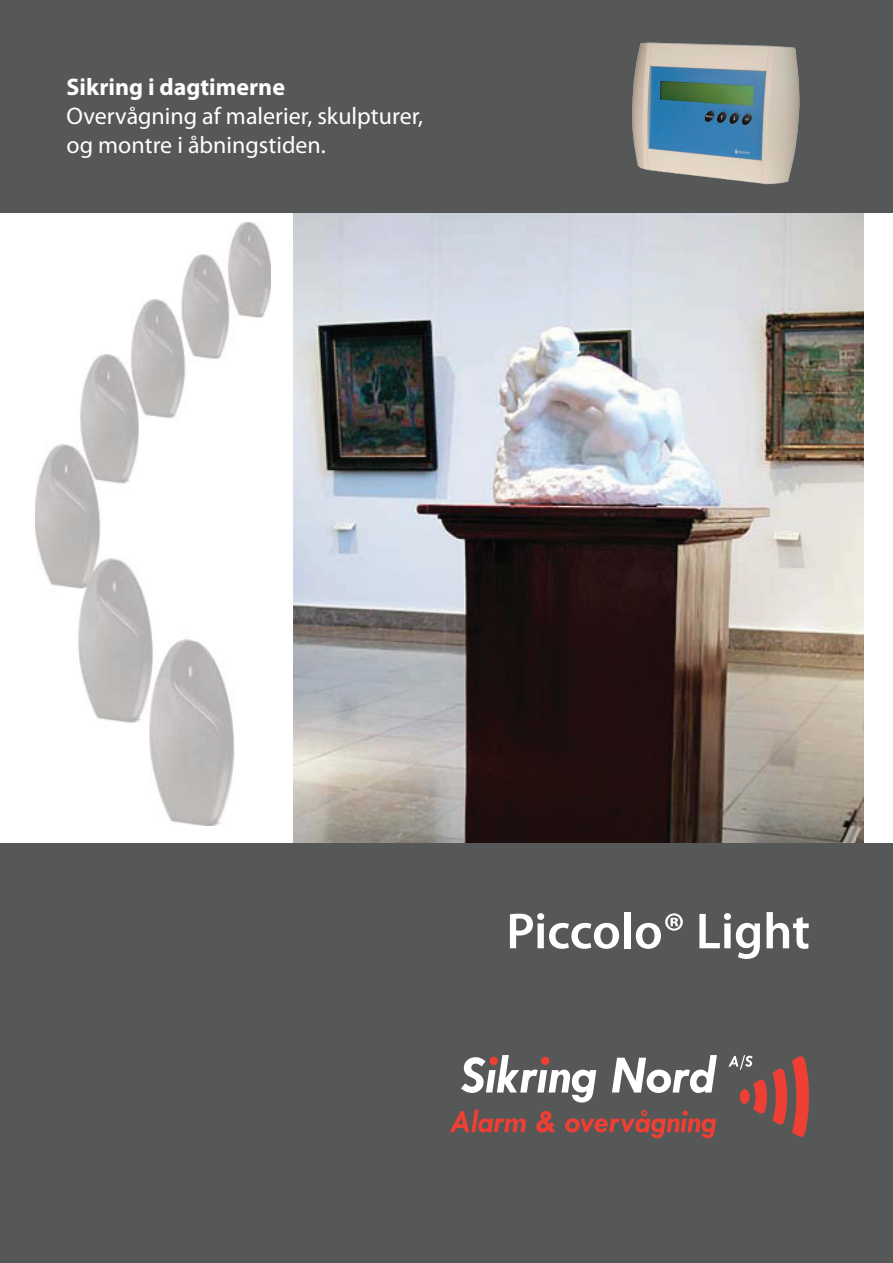
<style>
.page{position:relative;width:893px;height:1263px;background:#fff}
.page>*{position:absolute;margin:0;border:0;box-sizing:border-box;transform-origin:0 0}
.t1{font:600 51px "Myriad Pro";color:#fff}
.t2{font:24px/28.8px "Myriad Pro";color:#fff}
.t3{font:700 24px "Myriad Pro";color:#fff}
</style>
<div class="page">
<img style="left:35px;top:222px;width:235px;height:603px">
<img style="left:293px;top:213px;width:570px;height:630px">
<div style="left:0;top:843px;width:893px;height:420px;background:#565757"></div>
<div style="left:0;top:0;width:893px;height:213px;background:#565757"></div>
<svg style="left:461px;top:1055px;width:135px;height:47px"></svg>
<svg style="left:612px;top:1055px;width:105px;height:38px"></svg>
<svg style="left:450px;top:1109px;width:76px;height:23px"></svg>
<svg style="left:536px;top:1111px;width:19px;height:21px"></svg>
<svg style="left:565px;top:1110px;width:151px;height:28px"></svg>
<svg style="left:728px;top:1055px;width:81px;height:82px"></svg>
<img style="left:632px;top:42px;width:168px;height:143px">
<p class="t3" style="left:67px;top:72px;width:220px">Sikring i dagtimerne</p>
<p class="t2" style="left:67px;top:101px;width:358px">Overvågning af malerier, skulpturer, og montre i åbningstiden.</p>
<h1 class="t1" style="left:506px;top:899px;width:305px">Piccolo® Light</h1>
</div>
